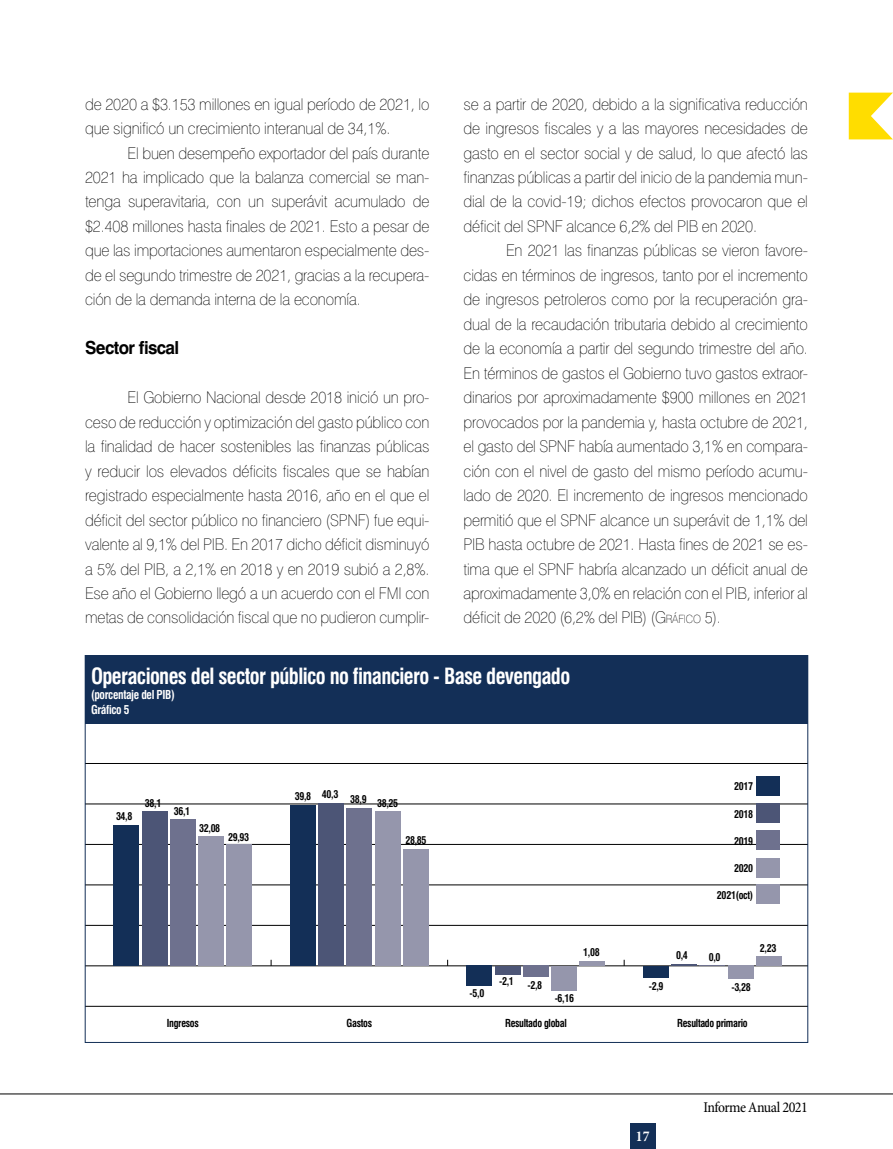
<style>
.page{position:relative;width:893px;height:1149px;background:#fff}
.page>*{position:absolute;margin:0;border:0;box-sizing:border-box;transform-origin:0 0}
.t1{font:700 condensed 21.75px "Swiss 721 BT";letter-spacing:-.03em;color:#fff;scale:.95 1}
.t2{font:700 18px "Swiss 721 BT";letter-spacing:-.035em;color:#000;scale:.95 1}
.t3{font:100 16.2px/24.5px "Swiss 721 BT";letter-spacing:-.01em;color:#000;text-align:justify;scale:.95 1}
.t4{font:condensed 15px "Minion Pro";letter-spacing:-.03em;color:#000}
.t5{font:700 15px "Minion Pro";color:#fff;scale:.91 1}
.t6{font:700 condensed 12px/15px "Swiss 721 BT";letter-spacing:-.03em;color:#fff;scale:.95 1}
.t7{font:700 condensed 10.8px "Swiss 721 BT";letter-spacing:-.03em;color:#000;scale:.93 1}
.t8{font:700 condensed 10.5px "Swiss 721 BT";letter-spacing:-.035em;color:#000;scale:.95 1}
.s1{font-style:inherit}
.s2{font-size:11.4px}
</style>
<div class="page">
<div style="left:630px;top:1123px;width:25px;height:25px;background:#132f57"></div>
<svg style="left:849px;top:93px;width:44px;height:46px"></svg>
<hr style="left:0;top:1093px;width:893px;height:1px;background:#000">
<hr style="left:85px;top:1005px;width:723px;height:1px;background:#000">
<hr style="left:85px;top:965px;width:723px;height:1px;background:#000">
<hr style="left:85px;top:924px;width:723px;height:1px;background:#000">
<hr style="left:85px;top:884px;width:723px;height:1px;background:#000">
<hr style="left:85px;top:843px;width:723px;height:1px;background:#000">
<hr style="left:85px;top:803px;width:723px;height:1px;background:#000">
<hr style="left:85px;top:763px;width:723px;height:1px;background:#000">
<div style="left:756px;top:884px;width:24px;height:20px;background:#9596ac"></div>
<div style="left:227px;top:844px;width:25px;height:121px;background:#9596ac"></div>
<div style="left:403px;top:848px;width:26px;height:117px;background:#9596ac"></div>
<hr style="left:580px;top:961px;width:25px;height:4px;background:#9596ac">
<div style="left:756px;top:956px;width:26px;height:9px;background:#9596ac"></div>
<div style="left:756px;top:857px;width:24px;height:20px;background:#9596ac"></div>
<div style="left:198px;top:835px;width:26px;height:130px;background:#9596ac"></div>
<div style="left:375px;top:810px;width:25px;height:155px;background:#9596ac"></div>
<div style="left:551px;top:965px;width:26px;height:25px;background:#9596ac"></div>
<div style="left:728px;top:965px;width:25px;height:13px;background:#9596ac"></div>
<div style="left:756px;top:830px;width:24px;height:19px;background:#6e718e"></div>
<div style="left:170px;top:819px;width:26px;height:146px;background:#6e718e"></div>
<div style="left:347px;top:808px;width:25px;height:157px;background:#6e718e"></div>
<div style="left:523px;top:965px;width:26px;height:11px;background:#6e718e"></div>
<svg style="left:700px;top:965px;width:25px;height:1px"></svg>
<div style="left:756px;top:803px;width:24px;height:20px;background:#4c5576"></div>
<div style="left:142px;top:811px;width:25px;height:154px;background:#4c5576"></div>
<div style="left:318px;top:802px;width:26px;height:163px;background:#4c5576"></div>
<div style="left:495px;top:965px;width:25px;height:9px;background:#4c5576"></div>
<hr style="left:671px;top:963px;width:26px;height:2px;background:#4c5576">
<div style="left:756px;top:775px;width:24px;height:20px;background:#132f57"></div>
<div style="left:114px;top:824px;width:25px;height:141px;background:#132f57"></div>
<div style="left:290px;top:804px;width:26px;height:161px;background:#132f57"></div>
<div style="left:467px;top:965px;width:25px;height:20px;background:#132f57"></div>
<div style="left:643px;top:965px;width:26px;height:12px;background:#132f57"></div>
<div style="left:85px;top:655px;width:723px;height:69px;background:#132f57"></div>
<p class="t3" style="left:85px;top:91px;width:364px">de 2020 a $3.153 millones en igual período de 2021, lo que significó un crecimiento interanual de 34,1%.</p>
<p class="t3" style="left:85px;top:140px;width:364px;text-indent:43px">El buen desempeño exportador del país durante 2021 ha implicado que la balanza comercial se man&shy;tenga superavitaria, con un superávit acumulado de $2.408 millones hasta finales de 2021. Esto a pesar de que las importaciones aumentaron especialmente des&shy;de el segundo trimestre de 2021, gracias a la recupera&shy;ción de la demanda interna de la economía.</p>
<p class="t2" style="left:85px;top:337px;width:101px">Sector fiscal</p>
<p class="t3" style="left:85px;top:385px;width:364px;text-indent:43px">El Gobierno Nacional desde 2018 inició un pro&shy;ceso de reducción y optimización del gasto público con la finalidad de hacer sostenibles las finanzas públicas y reducir los elevados déficits fiscales que se habían registrado especialmente hasta 2016, año en el que el déficit del sector público no financiero (SPNF) fue equi&shy;valente al 9,1% del PIB. En 2017 dicho déficit disminuyó a 5% del PIB, a 2,1% en 2018 y en 2019 subió a 2,8%.<br>Ese año el Gobierno llegó a un acuerdo con el FMI con metas de consolidación fiscal que no pudieron cumplir-</p>
<p class="t3" style="left:463px;top:91px;width:364px">se a partir de 2020, debido a la significativa reducción de ingresos fiscales y a las mayores necesidades de gasto en el sector social y de salud, lo que afectó las finanzas públicas a partir del inicio de la pandemia mun&shy;dial de la covid-19; dichos efectos provocaron que el déficit del SPNF alcance 6,2% del PIB en 2020.</p>
<p class="t3" style="left:463px;top:238px;width:364px;text-indent:43px">En 2021 las finanzas públicas se vieron favore&shy;cidas en términos de ingresos, tanto por el incremento de ingresos petroleros como por la recuperación gra&shy;dual de la recaudación tributaria debido al crecimiento de la economía a partir del segundo trimestre del año.<br>En términos de gastos el Gobierno tuvo gastos extraor&shy;dinarios por aproximadamente $900 millones en 2021 provocados por la pandemia y, hasta octubre de 2021, el gasto del SPNF había aumentado 3,1% en compara&shy;ción con el nivel de gasto del mismo período acumu&shy;lado de 2020. El incremento de ingresos mencionado permitió que el SPNF alcance un superávit de 1,1% del PIB hasta octubre de 2021. Hasta fines de 2021 se es&shy;tima que el SPNF habría alcanzado un déficit anual de aproximadamente 3,0% en relación con el PIB, inferior al déficit de 2020 (6,2% del PIB) (<span class="s1">G</span><span class="s2">RÁFICO</span> <span class="s1">5</span>).</p>
<h1 class="t1" style="left:91px;top:662px;width:506px">Operaciones del sector público no financiero - Base devengado</h1>
<p class="t6" style="left:91px;top:686px;width:90px">(porcentaje del PIB)<br>Gráfico 5</p>
<p class="t8" style="left:116px;top:809px;width:19px">34,8</p>
<p class="t8" style="left:145px;top:796px;width:19px">38,1</p>
<p class="t8" style="left:174px;top:805px;width:19px">36,1</p>
<p class="t8" style="left:199px;top:821px;width:24px">32,08</p>
<p class="t8" style="left:228px;top:830px;width:24px">29,93</p>
<p class="t8" style="left:295px;top:788px;width:47px">39,8 40,3</p>
<p class="t8" style="left:350px;top:796px;width:52px">38,9 38,25</p>
<p class="t8" style="left:405px;top:834px;width:24px">28,85</p>
<p class="t8" style="left:470px;top:986px;width:17px">-5,0</p>
<p class="t8" style="left:499px;top:975px;width:17px">-2,1</p>
<p class="t8" style="left:527px;top:978px;width:17px">-2,8</p>
<p class="t8" style="left:583px;top:946px;width:19px">1,08</p>
<p class="t8" style="left:555px;top:991px;width:22px">-6,16</p>
<p class="t8" style="left:734px;top:780px;width:22px">2017</p>
<p class="t8" style="left:734px;top:807px;width:22px">2018</p>
<p class="t8" style="left:734px;top:834px;width:22px">2019</p>
<p class="t8" style="left:734px;top:861px;width:22px">2020</p>
<p class="t8" style="left:717px;top:888px;width:40px">2021(oct)</p>
<p class="t8" style="left:649px;top:979px;width:17px">-2,9</p>
<p class="t8" style="left:676px;top:948px;width:14px">0,4</p>
<p class="t8" style="left:709px;top:950px;width:14px">0,0</p>
<p class="t8" style="left:760px;top:941px;width:19px">2,23</p>
<p class="t8" style="left:731px;top:980px;width:22px">-3,28</p>
<p class="t7" style="left:167px;top:1016px;width:36px">Ingresos</p>
<p class="t7" style="left:347px;top:1016px;width:29px">Gastos</p>
<p class="t7" style="left:505px;top:1016px;width:68px">Resultado global</p>
<p class="t7" style="left:677px;top:1016px;width:77px">Resultado primario</p>
<p class="t5" style="left:636px;top:1125px;width:16px">17</p>
<p class="t4" style="left:703px;top:1098px;width:106px">Informe Anual 2021</p>
</div>
